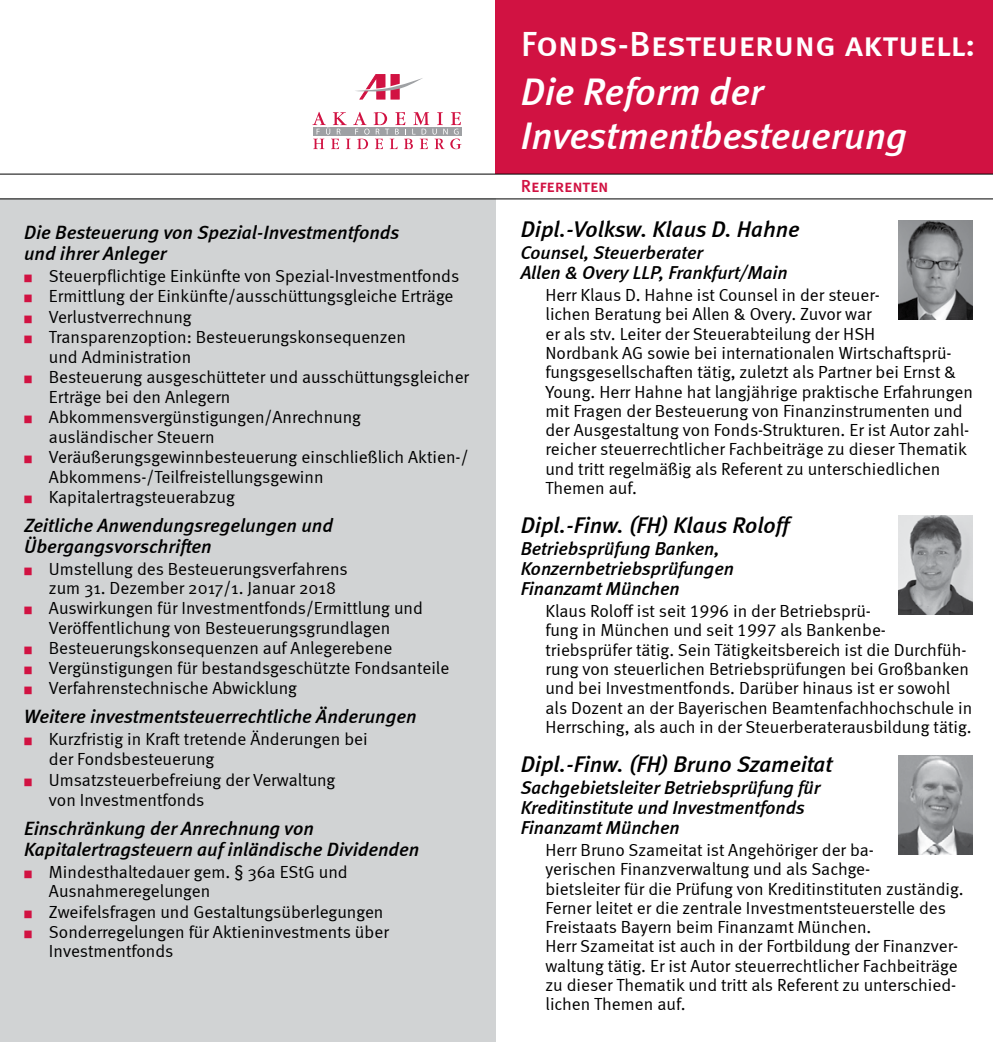
<style>
.page{position:relative;width:993px;height:1042px;background:#fff}
.page>*{position:absolute;margin:0;border:0;box-sizing:border-box;transform-origin:0 0}
.t1{font:italic 38.5px/43.8px "Meta Medium LF";color:#fff}
.t2{font:35px "Meta Medium LF Caps";color:#fff}
.t3{font:italic 22.75px "Meta Medium LF";color:#000}
.t4{font:italic 19.25px/21.5px "Meta Medium LF";color:#000}
.t5{font:italic 18.72px/20.5px "Meta Medium LF";color:#000}
.t6{font:17.5px/19.2px "Meta Normal LF";color:#000}
.t7{font:17.5px/19.2px "Meta Normal";color:#000}
.t8{font:17.5px "Meta Medium LF Caps";color:#d11242}
.s1{color:#d11242}
</style>
<div class="page">
<div style="left:495px;top:0;width:497px;height:174px;background:#d11242"></div>
<svg style="left:355px;top:74px;width:68px;height:25px"></svg>
<svg style="left:312px;top:112px;width:149px;height:37px"></svg>
<div style="left:0;top:199px;width:495px;height:843px;background:#d1d3d4"></div>
<img style="left:898px;top:221px;width:74px;height:99px">
<hr style="left:0;top:174px;width:992px;height:1px;background:#000">
<hr style="left:0;top:198px;width:992px;height:1px;background:#000">
<img style="left:898px;top:755px;width:74px;height:99px">
<img style="left:898px;top:515px;width:74px;height:99px">
<p class="t4" style="left:24px;top:221px;width:377px">Die Besteuerung von Spezial-Investmentfonds und ihrer Anleger</p>
<p class="t7" style="left:24px;top:266px;width:436px"><span class="s1">■</span> Steuerpflichtige Einkünfte von Spezial-Investmentfonds</p>
<p class="t7" style="left:24px;top:286px;width:431px"><span class="s1">■</span> Ermittlung der Einkünfte/ausschüttungsgleiche Erträge</p>
<p class="t7" style="left:24px;top:307px;width:169px"><span class="s1">■</span> Verlustverrechnung</p>
<p class="t7" style="left:49px;top:326px;width:358px;line-height:20.3px;text-indent:-25px"><span class="s1">■</span> Transparenzoption: Besteuerungskonsequenzen und Administration</p>
<p class="t7" style="left:49px;top:367px;width:421px;text-indent:-25px"><span class="s1">■</span> Besteuerung ausgeschütteter und ausschüttungsgleicher<br>Erträge bei den Anlegern</p>
<p class="t7" style="left:49px;top:406px;width:313px;line-height:20.3px;text-indent:-25px"><span class="s1">■</span> Abkommensvergünstigungen/Anrechnung ausländischer Steuern</p>
<p class="t7" style="left:49px;top:447px;width:421px;text-indent:-25px"><span class="s1">■</span> Veräußerungsgewinnbesteuerung einschließlich Aktien-/<br>Abkommens-/Teilfreistellungsgewinn</p>
<p class="t7" style="left:24px;top:487px;width:212px"><span class="s1">■</span> Kapitalertragsteuerabzug</p>
<p class="t4" style="left:24px;top:514px;width:310px">Zeitliche Anwendungsregelungen und<br>Übergangsvorschriften</p>
<p class="t7" style="left:49px;top:559px;width:300px;text-indent:-25px"><span class="s1">■</span> Umstellung des Besteuerungsverfahrens zum 31. Dezember 2017/1. Januar 2018</p>
<p class="t7" style="left:24px;top:598px;width:400px;text-align:center"><span class="s1">■</span> Auswirkungen für Investmentfonds/Ermittlung und<br>Veröffentlichung von Besteuerungsgrundlagen</p>
<p class="t7" style="left:24px;top:638px;width:370px"><span class="s1">■</span> Besteuerungskonsequenzen auf Anlegerebene</p>
<p class="t7" style="left:24px;top:658px;width:426px"><span class="s1">■</span> Vergünstigungen für bestandsgeschützte Fondsanteile</p>
<p class="t7" style="left:24px;top:678px;width:274px"><span class="s1">■</span> Verfahrenstechnische Abwicklung</p>
<p class="t4" style="left:24px;top:706px;width:394px">Weitere investmentsteuerrechtliche Änderungen</p>
<p class="t7" style="left:49px;top:729px;width:320px;line-height:20.3px;text-indent:-25px"><span class="s1">■</span> Kurzfristig in Kraft tretende Änderungen bei der Fondsbesteuerung</p>
<p class="t7" style="left:49px;top:769px;width:288px;line-height:20.3px;text-indent:-25px"><span class="s1">■</span> Umsatzsteuerbefreiung der Verwaltung von Investmentfonds</p>
<p class="t4" style="left:24px;top:817px;width:396px">Einschränkung der Anrechnung von<br>Kapitalertragsteuern auf inländische Dividenden</p>
<p class="t7" style="left:49px;top:862px;width:300px;text-indent:-25px"><span class="s1">■</span> Mindesthaltedauer gem. § 36a EStG und<br>Ausnahmeregelungen</p>
<p class="t7" style="left:24px;top:902px;width:361px"><span class="s1">■</span> Zweifelsfragen und Gestaltungsüberlegungen</p>
<p class="t7" style="left:49px;top:922px;width:341px;text-indent:-25px"><span class="s1">■</span> Sonderregelungen für Aktieninvestments über<br>Investmentfonds</p>
<h2 class="t2" style="left:520px;top:24px;width:456px">Fonds-Besteuerung aktuell:</h2>
<h1 class="t1" style="left:520px;top:69px;width:388px">Die Reform der<br>Investmentbesteuerung</h1>
<p class="t8" style="left:520px;top:176px;width:89px">Referenten</p>
<h3 class="t3" style="left:520px;top:216px;width:280px">Dipl.-Volksw. Klaus D. Hahne</h3>
<p class="t5" style="left:520px;top:242px;width:268px">Counsel, Steuerberater<br>Allen &amp; Overy LLP, Frankfurt/Main</p>
<p class="t6" style="left:545px;top:285px;width:429px">Herr Klaus D. Hahne ist Counsel in der steuer-<br>lichen Beratung bei Allen &amp; Overy. Zuvor war<br>er als stv. Leiter der Steuerabteilung der HSH<br>Nordbank AG sowie bei internationalen Wirtschaftsprü&shy;fungsgesellschaften tätig, zuletzt als Partner bei Ernst &amp; Young. Herr Hahne hat langjährige praktische Erfahrungen mit Fragen der Besteuerung von Finanzinstrumenten und der Ausgestaltung von Fonds-Strukturen. Er ist Autor zahl&shy;reicher steuerrechtlicher Fachbeiträge zu dieser Thematik und tritt regelmäßig als Referent zu unterschiedlichen Themen auf.</p>
<h3 class="t3" style="left:520px;top:511px;width:270px">Dipl.-Finw. (FH) Klaus Roloff</h3>
<p class="t5" style="left:520px;top:537px;width:215px">Betriebsprüfung Banken,<br>Konzernbetriebsprüfungen<br>Finanzamt München</p>
<p class="t6" style="left:545px;top:601px;width:428px">Klaus Roloff ist seit 1996 in der Betriebsprü-<br>fung in München und seit 1997 als Bankenbe&shy;triebsprüfer tätig. Sein Tätigkeitsbereich ist die Durchfüh&shy;rung von steuerlichen Betriebsprüfungen bei Großbanken und bei Investmentfonds. Darüber hinaus ist er sowohl als Dozent an der Bayerischen Beamtenfachhochschule in Herrsching, als auch in der Steuerberaterausbildung tätig.</p>
<h3 class="t3" style="left:520px;top:750px;width:313px">Dipl.-Finw. (FH) Bruno Szameitat</h3>
<p class="t5" style="left:520px;top:776px;width:301px">Sachgebietsleiter Betriebsprüfung für<br>Kreditinstitute und Investmentfonds<br>Finanzamt München</p>
<p class="t6" style="left:545px;top:840px;width:419px">Herr Bruno Szameitat ist Angehöriger der ba-<br>yerischen Finanzverwaltung und als Sachge-<br>bietsleiter für die Prüfung von Kreditinstituten zuständig.<br>Ferner leitet er die zentrale Investmentsteuerstelle des Freistaats Bayern beim Finanzamt München.<br>Herr Szameitat ist auch in der Fortbildung der Finanzver&shy;waltung tätig. Er ist Autor steuerrechtlicher Fachbeiträge zu dieser Thematik und tritt als Referent zu unterschied&shy;lichen Themen auf.</p>
</div>
